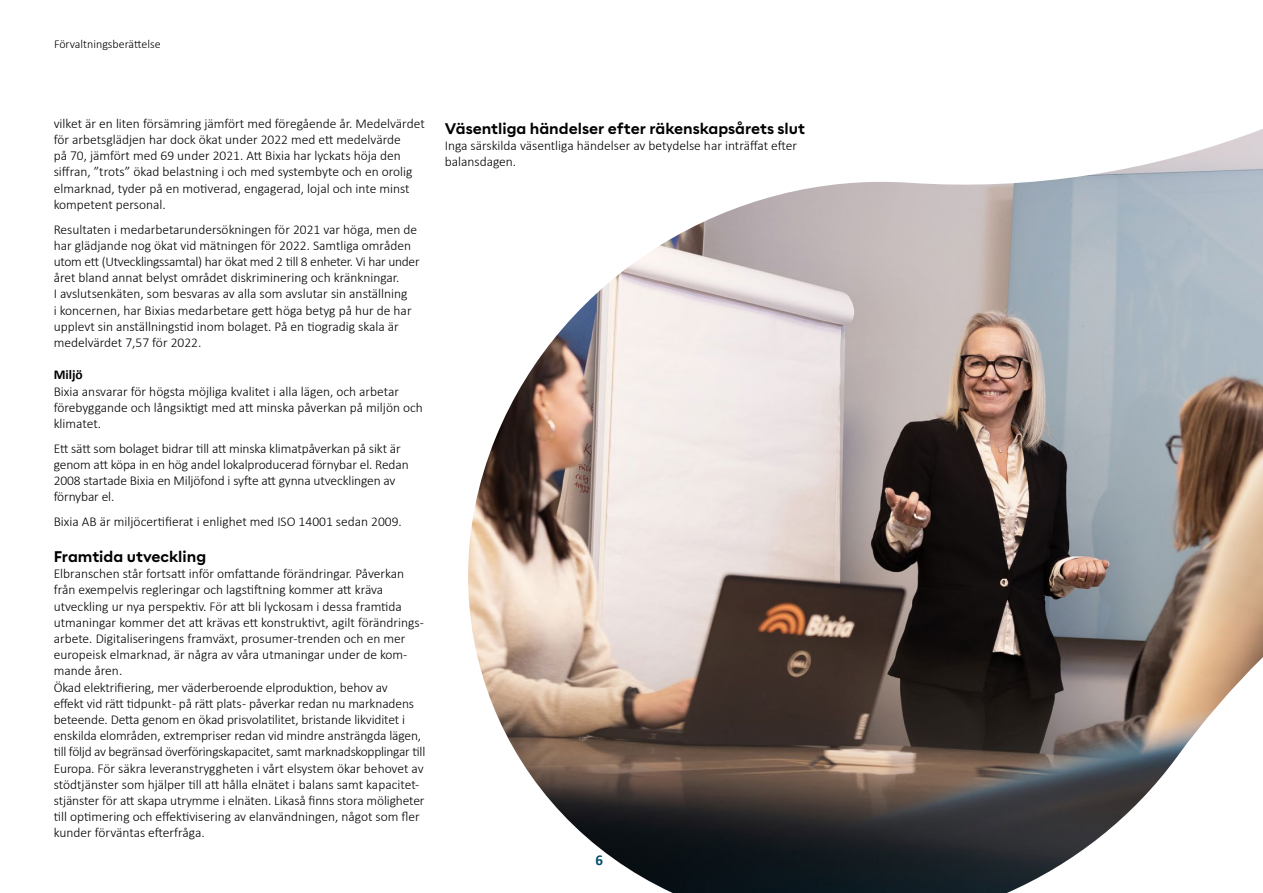
<style>
.page{position:relative;width:1263px;height:893px;background:#fff}
.page>*{position:absolute;margin:0;border:0;box-sizing:border-box;transform-origin:0 0}
.t1{font:700 15px "Corsa Grotesk";color:#000}
.t2{font:700 15px "Calibri";color:#004b6f}
.t3{font:300 13.5px/16.2px "Calibri";color:#000}
.t4{font:700 13.5px "Calibri";color:#000}
.t5{font:300 12px "Calibri";color:#000}
</style>
<div class="page">
<img style="left:468px;top:129px;width:795px;height:764px">
<p class="t5" style="left:54px;top:36px;width:108px">Förvaltningsberättelse</p>
<p class="t3" style="left:54px;top:115px;width:373px">vilket är en liten försämring jämfört med föregående år. Medelvärdet för arbetsglädjen har dock ökat under 2022 med ett medelvärde<br>på 70, jämfört med 69 under 2021. Att Bixia har lyckats höja den siffran, ”trots” ökad belastning i och med systembyte och en orolig elmarknad, tyder på en motiverad, engagerad, lojal och inte minst kompetent personal.</p>
<p class="t3" style="left:54px;top:221px;width:367px">Resultaten i medarbetarundersökningen för 2021 var höga, men de har glädjande nog ökat vid mätningen för 2022. Samtliga områden utom ett (Utvecklingssamtal) har ökat med 2 till 8 enheter. Vi har under året bland annat belyst området diskriminering och kränkningar.<br>I avslutsenkäten, som besvaras av alla som avslutar sin anställning<br>i koncernen, har Bixias medarbetare gett höga betyg på hur de har upplevt sin anställningstid inom bolaget. På en tiogradig skala är medelvärdet 7,57 för 2022.</p>
<p class="t4" style="left:54px;top:365px;width:31px">Miljö</p>
<p class="t3" style="left:54px;top:383px;width:371px">Bixia ansvarar för högsta möjliga kvalitet i alla lägen, och arbetar förebyggande och långsiktigt med att minska påverkan på miljön och klimatet.</p>
<p class="t3" style="left:54px;top:440px;width:356px">Ett sätt som bolaget bidrar till att minska klimatpåverkan på sikt är genom att köpa in en hög andel lokalproducerad förnybar el. Redan 2008 startade Bixia en Miljöfond i syfte att gynna utvecklingen av förnybar el.</p>
<p class="t3" style="left:54px;top:513px;width:350px">Bixia AB är miljöcertifierat i enlighet med ISO 14001 sedan 2009.</p>
<p class="t1" style="left:54px;top:546px;width:154px">Framtida utveckling</p>
<p class="t3" style="left:54px;top:565px;width:373px">Elbranschen står fortsatt inför omfattande förändringar. Påverkan från exempelvis regleringar och lagstiftning kommer att kräva utveckling ur nya perspektiv. För att bli lyckosam i dessa framtida utmaningar kommer det att krävas ett konstruktivt, agilt förändrings&shy;arbete. Digitaliseringens framväxt, prosumer-trenden och en mer europeisk elmarknad, är några av våra utmaningar under de kom&shy;mande åren.<br>Ökad elektrifiering, mer väderberoende elproduktion, behov av<br>effekt vid rätt tidpunkt - på rätt plats - påverkar redan nu marknadens beteende. Detta genom en ökad prisvolatilitet, bristande likviditet i enskilda elområden, extrempriser redan vid mindre ansträngda lägen, till följd av begränsad överföringskapacitet, samt marknadskopplingar till Europa. För säkra leveranstryggheten i vårt elsystem ökar behovet av stödtjänster som hjälper till att hålla elnätet i balans samt kapacitet&shy;stjänster för att skapa utrymme i elnäten. Likaså finns stora möligheter till optimering och effektivisering av elanvändningen, något som fler kunder förväntas efterfråga.</p>
<p class="t1" style="left:445px;top:118px;width:362px">Väsentliga händelser efter räkenskapsårets slut</p>
<p class="t3" style="left:445px;top:137px;width:354px">Inga särskilda väsentliga händelser av betydelse har inträffat efter balansdagen.</p>
<p class="t2" style="left:595px;top:849px;width:9px">6</p>
</div>
